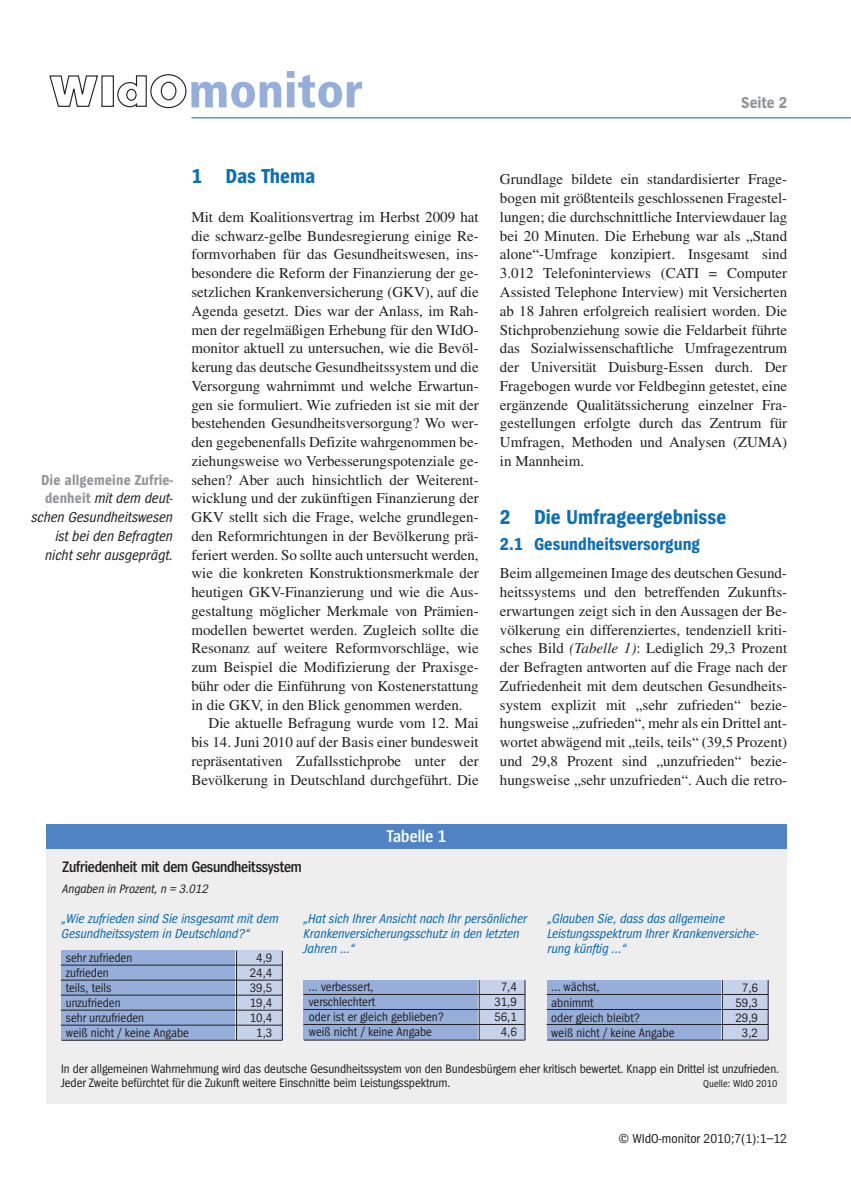
<style>
.page{position:relative;width:851px;height:1191px;background:#fff}
.page>*{position:absolute;margin:0;border:0;box-sizing:border-box;transform-origin:0 0}
.t1{font:700 21px "Spiegel Cd";color:#0c6fb8}
.t2{font:700 18px "Spiegel Cd";color:#0c6fb8}
.t3{font:600 17.55px "Spiegel Cd";letter-spacing:.01em;color:#fff}
.t4{font:700 16.5px "Spiegel Cd";color:#939598}
.t5{font:600 15.75px "Spiegel Cd";letter-spacing:-.015em;color:#231f20}
.t6{font:15px/18.8px "Times";color:#231f20;text-align:justify}
.t7{font:italic 15px/18.8px "Spiegel Cd";color:#231f20;text-align:right}
.t8{font:italic 13.5px/15px "Spiegel Cd";color:#0166b3}
.t9{font:13.5px "Spiegel Cd";color:#231f20}
.t10{font:12.75px/15px "Spiegel Cd";letter-spacing:-.005em;color:#231f20}
.t11{font:italic 12.75px "Spiegel Cd";color:#231f20}
.t12{font:10.5px "Spiegel Cd";color:#231f20}
.s1{font-weight:700;font-style:normal;color:#939598}
.s2{font-style:italic}
</style>
<div class="page">
<div style="left:47px;top:825px;width:740px;height:278px;background:#eeeeef"></div>
<hr style="left:191px;top:117px;width:659px;height:2px;background:#6990ca">
<svg style="left:49px;top:75px;width:49px;height:32px"></svg>
<div style="left:101px;top:75px;width:13px;height:32px;border:1px solid #231f20"></div>
<svg style="left:117px;top:75px;width:30px;height:33px"></svg>
<div style="left:126px;top:89px;width:11px;height:12px;border:1px solid #231f20;border-radius:50%"></div>
<div style="left:150px;top:74px;width:36px;height:34px;border:1px solid #231f20;border-radius:50%"></div>
<div style="left:161px;top:82px;width:15px;height:18px;border:1px solid #231f20;border-radius:50%"></div>
<svg style="left:191px;top:82px;width:90px;height:26px"></svg>
<svg style="left:287px;top:71px;width:75px;height:37px"></svg>
<div style="left:47px;top:824px;width:740px;height:24px;background:#5084c4"></div>
<div style="left:61px;top:950px;width:221px;height:90px;background:#c6d2ea"></div>
<div style="left:61px;top:950px;width:175px;height:90px;background:#96afda"></div>
<hr style="left:235px;top:950px;width:2px;height:90px;background:#fff">
<hr style="left:236px;top:950px;width:1px;height:90px;background:#231f20">
<hr style="left:282px;top:950px;width:1px;height:90px;background:#231f20">
<hr style="left:61px;top:1040px;width:221px;height:1px;background:#231f20">
<hr style="left:61px;top:965px;width:221px;height:1px;background:#231f20">
<hr style="left:61px;top:980px;width:221px;height:1px;background:#231f20">
<hr style="left:61px;top:995px;width:221px;height:1px;background:#231f20">
<hr style="left:61px;top:1010px;width:221px;height:1px;background:#231f20">
<hr style="left:61px;top:1025px;width:221px;height:1px;background:#231f20">
<div style="left:304px;top:980px;width:221px;height:60px;background:#c6d2ea"></div>
<div style="left:304px;top:980px;width:175px;height:60px;background:#96afda"></div>
<hr style="left:477px;top:980px;width:2px;height:60px;background:#fff">
<hr style="left:479px;top:980px;width:1px;height:60px;background:#231f20">
<hr style="left:524px;top:980px;width:1px;height:60px;background:#231f20">
<hr style="left:304px;top:1039px;width:221px;height:1px;background:#231f20">
<hr style="left:303px;top:994px;width:221px;height:1px;background:#231f20">
<hr style="left:303px;top:1009px;width:221px;height:1px;background:#231f20">
<hr style="left:303px;top:1024px;width:221px;height:1px;background:#231f20">
<div style="left:547px;top:980px;width:221px;height:60px;background:#c6d2ea"></div>
<div style="left:547px;top:980px;width:175px;height:60px;background:#96afda"></div>
<hr style="left:720px;top:980px;width:2px;height:60px;background:#fff">
<hr style="left:722px;top:980px;width:1px;height:60px;background:#231f20">
<hr style="left:767px;top:980px;width:1px;height:60px;background:#231f20">
<hr style="left:547px;top:1039px;width:221px;height:1px;background:#231f20">
<hr style="left:546px;top:994px;width:221px;height:1px;background:#231f20">
<hr style="left:546px;top:1009px;width:221px;height:1px;background:#231f20">
<hr style="left:546px;top:1024px;width:221px;height:1px;background:#231f20">
<p class="t4" style="left:741px;top:94px;width:47px">Seite 2</p>
<p class="t7" style="left:31px;top:471px;width:143px"><span class="s1">Die allgemeine Zufrie&shy;denheit</span> mit dem deut&shy;schen Gesundheitswesen ist bei den Befragten nicht sehr ausgeprägt.</p>
<h1 class="t1" style="left:191px;top:165px;width:126px">1 Das Thema</h1>
<p class="t6" style="left:191px;top:207px;width:289px">Mit dem Koalitionsvertrag im Herbst 2009 hat die schwarz-gelbe Bundesregierung einige Re&shy;formvorhaben für das Gesundheitswesen, ins - besondere die Reform der Finanzierung der ge&shy;setzlichen Krankenversicherung (GKV), auf die Agenda gesetzt. Dies war der Anlass, im Rah&shy;men der regelmäßigen Erhebung für den WIdO&shy;monitor aktuell zu untersuchen, wie die Bevöl&shy;kerung das deutsche Gesundheitssystem und die Versorgung wahrnimmt und welche Erwartun&shy;gen sie formuliert. Wie zufrieden ist sie mit der bestehenden Gesundheitsversorgung? Wo wer&shy;den gegebenenfalls Defizite wahrgenommen be&shy;ziehungsweise wo Verbesserungspotenziale ge&shy;sehen? Aber auch hinsichtlich der Weiterent&shy;wicklung und der zukünftigen Finanzierung der GKV stellt sich die Frage, welche grundlegen&shy;den Reformrichtungen in der Bevölkerung prä&shy;feriert werden. So sollte auch untersucht werden, wie die konkreten Konstruktionsmerkmale der heutigen GKV-Finanzierung und wie die Aus - gestaltung möglicher Merkmale von Prämien&shy;modellen bewertet werden. Zugleich sollte die Resonanz auf weitere Reformvorschläge, wie zum Beispiel die Modifizierung der Praxisge&shy;bühr oder die Einführung von Kostenerstattung in die GKV, in den Blick genommen werden.</p>
<p class="t6" style="left:191px;top:714px;width:289px;text-indent:17px">Die aktuelle Befragung wurde vom 12. Mai bis 14. Juni 2010 auf der Basis einer bundesweit repräsentativen Zufallsstichprobe unter der Bevölkerung in Deutschland durchgeführt. Die</p>
<p class="t3" style="left:386px;top:827px;width:62px">Tabelle 1</p>
<p class="t5" style="left:62px;top:859px;width:241px">Zufriedenheit mit dem Gesundheitssystem</p>
<p class="t11" style="left:62px;top:882px;width:148px">Angaben in Prozent, n = 3.012</p>
<p class="t6" style="left:500px;top:170px;width:289px">Grundlage bildete ein standardisierter Frage - bogen mit größtenteils geschlossenen Fragestel&shy;lungen; die durchschnittliche Interviewdauer lag bei 20 Minuten. Die Erhebung war als „Stand alone“-Umfrage konzipiert. Insgesamt sind 3.012 Telefoninterviews (CATI = Computer Assisted Telephone Interview) mit Versicherten ab 18 Jahren erfolgreich realisiert worden. Die Stichprobenziehung sowie die Feldarbeit führte das Sozialwissenschaftliche Umfragezentrum der Universität Duisburg-Essen durch. Der Fragebogen wurde vor Feldbeginn getestet, eine ergänzende Qualitätssicherung einzelner Fra&shy;gestellungen erfolgte durch das Zentrum für Um fragen, Methoden und Analysen (ZUMA) in Mannheim.</p>
<h1 class="t1" style="left:500px;top:507px;width:228px">2 Die Umfrageergebnisse</h1>
<p class="t2" style="left:500px;top:534px;width:201px">2.1 Gesundheitsversorgung</p>
<p class="t6" style="left:500px;top:564px;width:289px">Beim allgemeinen Image des deutschen Gesund&shy;heitssystems und den betreffenden Zukunfts - erwartungen zeigt sich in den Aussagen der Be&shy;völkerung ein differenziertes, tendenziell kriti&shy;sches Bild <span class="s2">(Tabelle 1)</span>: Lediglich 29,3 Prozent der Befragten antworten auf die Frage nach der Zufriedenheit mit dem deutschen Gesundheits&shy;system explizit mit „sehr zufrieden“ bezie&shy;hungsweise „zufrieden“, mehr als ein Drittel ant&shy;wortet abwägend mit „teils, teils“ (39,5 Prozent) und 29,8 Prozent sind „unzufrieden“ bezie&shy;hungsweise „sehr unzufrieden“. Auch die retro-</p>
<p class="t8" style="left:61px;top:911px;width:219px">„Wie zufrieden sind Sie insgesamt mit dem<br>Gesundheitssystem in Deutschland?“</p>
<p class="t10" style="left:66px;top:950px;width:125px">sehr zufrieden<br>zufrieden<br>teils, teils<br>unzufrieden<br>sehr unzufrieden<br>weiß nicht / keine Angabe</p>
<p class="t10" style="left:250px;top:950px;width:24px;text-align:center">4,9<br>24,4<br>39,5<br>19,4<br>10,4<br>1,3</p>
<p class="t8" style="left:303px;top:911px;width:225px">„Hat sich Ihrer Ansicht nach Ihr persönlicher<br>Krankenversicherungsschutz in den letzten<br>Jahren ...“</p>
<p class="t8" style="left:547px;top:911px;width:212px">„Glauben Sie, dass das allgemeine<br>Leistungsspektrum Ihrer Krankenversiche&shy;rung künftig ...“</p>
<p class="t10" style="left:309px;top:980px;width:137px">... verbessert,<br>verschlechtert<br>oder ist er gleich geblieben? weiß nicht / keine Angabe</p>
<p class="t10" style="left:494px;top:980px;width:24px;text-align:center">7,4<br>31,9<br>56,1<br>4,6</p>
<p class="t10" style="left:551px;top:980px;width:125px">... wächst,<br>abnimmt<br>oder gleich bleibt?<br>weiß nicht / keine Angabe</p>
<p class="t10" style="left:735px;top:980px;width:24px;text-align:center">7,6<br>59,3<br>29,9<br>3,2</p>
<p class="t10" style="left:61px;top:1062px;width:719px;line-height:14.2px">In der allgemeinen Wahrnehmung wird das deutsche Gesundheitssystem von den Bundesbürgern eher kritisch bewertet. Knapp ein Drittel ist unzufrieden.<br>Jeder Zweite befürchtet für die Zukunft weitere Einschnitte beim Leistungsspektrum.</p>
<p class="t12" style="left:703px;top:1078px;width:76px">Quelle: WIdO 2010</p>
<p class="t9" style="left:618px;top:1131px;width:170px">© WIdO-monitor 2010;7(1):1–12</p>
</div>
